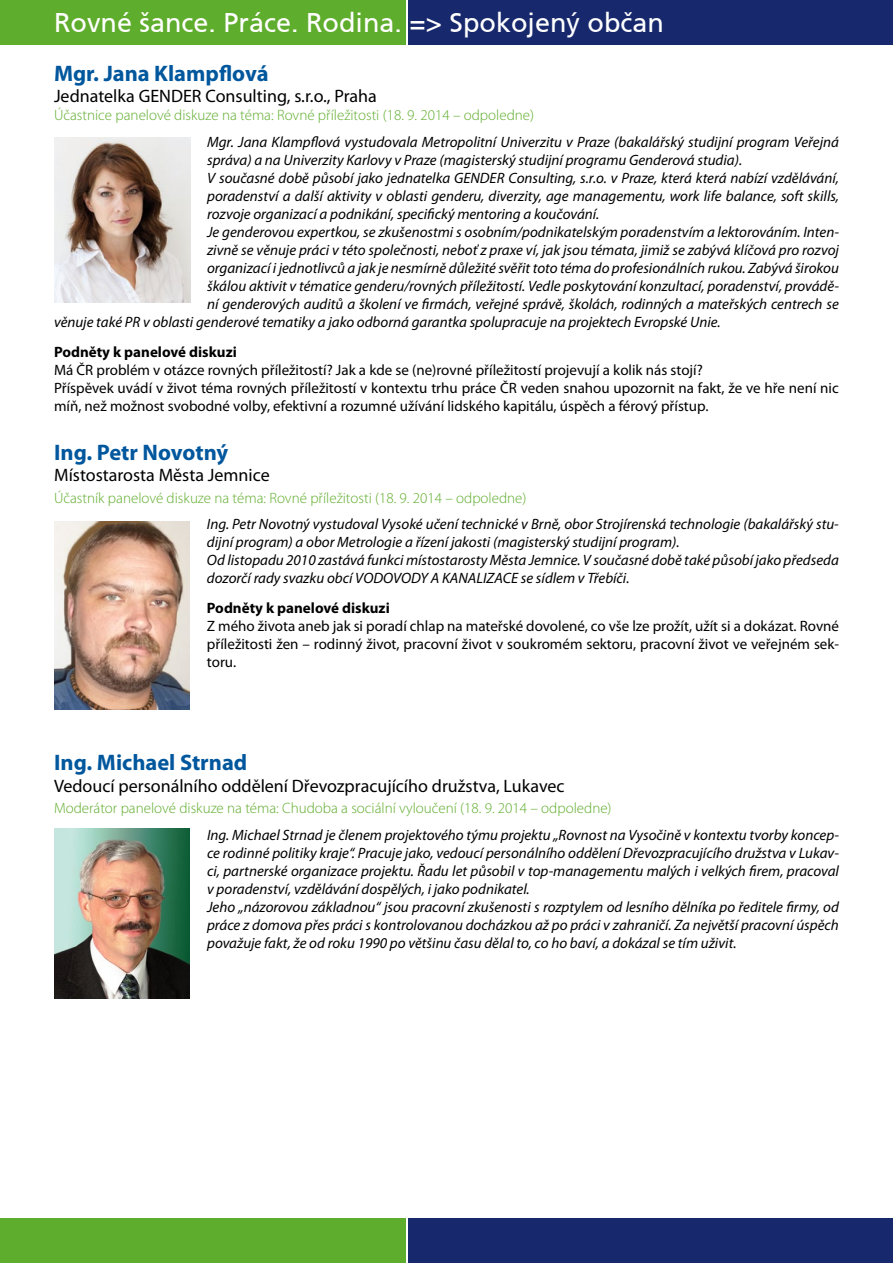
<style>
.page{position:relative;width:893px;height:1263px;background:#fff}
.page>*{position:absolute;margin:0;border:0;box-sizing:border-box;transform-origin:0 0}
.t1{font:27px "Frutiger CE";color:#fff}
.t2{font:700 22.5px "Myriad Pro";color:#00579d}
.t3{font:18px "Myriad Pro";color:#000}
.t4{font:italic 15px/18px "Myriad Pro";color:#000}
.t5{font:15px/18px "Myriad Pro";color:#000}
.t6{font:300 15px "Myriad Pro";color:#5fad2c}
.t7{font:700 15px "Myriad Pro";color:#000}
</style>
<div class="page">
<img style="left:54px;top:137px;width:136px;height:165px">
<img style="left:54px;top:521px;width:136px;height:188px">
<div style="left:408px;top:0;width:485px;height:45px;background:#17296c"></div>
<div style="left:0;top:0;width:405px;height:45px;background:#5fad2c"></div>
<div style="left:408px;top:1218px;width:485px;height:45px;background:#17296c"></div>
<div style="left:0;top:1218px;width:405px;height:45px;background:#5fad2c"></div>
<img style="left:54px;top:828px;width:136px;height:171px">
<h1 class="t1" style="left:54px;top:7px;width:612px">Rovné šance. Práce. Rodina. =&gt; Spokojený občan</h1>
<h2 class="t2" style="left:54px;top:58px;width:216px">Mgr. Jana Klampflová</h2>
<p class="t3" style="left:54px;top:85px;width:324px">Jednatelka GENDER Consulting, s.r.o., Praha</p>
<p class="t6" style="left:54px;top:106px;width:482px">Účastnice panelové diskuze na téma: Rovné příležitosti (18. 9. 2014 – odpoledne)</p>
<p class="t4" style="left:207px;top:132px;width:633px">Mgr. Jana Klampflová vystudovala Metropolitní Univerzitu v Praze (bakalářský studijní program Veřejná</p>
<p class="t4" style="left:207px;top:150px;width:537px">správa) a na Univerzity Karlovy v Praze (magisterský studijní programu Genderová studia).</p>
<p class="t4" style="left:207px;top:168px;width:633px">V současné době působí jako jednatelka GENDER Consulting, s.r.o. v Praze, která která nabízí vzdělávání,</p>
<p class="t4" style="left:207px;top:186px;width:633px">poradenství a další aktivity v oblasti genderu, diverzity, age managementu, work life balance, soft skills,</p>
<p class="t4" style="left:207px;top:204px;width:394px">rozvoje organizací a podnikání, specifický mentoring a koučování.</p>
<p class="t4" style="left:207px;top:222px;width:633px">Je genderovou expertkou, se zkušenostmi s osobním/podnikatelským poradenstvím a lektorováním. Inten-</p>
<p class="t4" style="left:207px;top:240px;width:633px">zivně se věnuje práci v této společnosti, neboť z praxe ví, jak jsou témata, jimiž se zabývá klíčová pro rozvoj</p>
<p class="t4" style="left:207px;top:258px;width:633px">organizací i jednotlivců a jak je nesmírně důležité svěřit toto téma do profesionálních rukou. Zabývá širokou</p>
<p class="t4" style="left:207px;top:276px;width:633px">škálou aktivit v tématice genderu/rovných příležitostí. Vedle poskytování konzultací, poradenství, provádě-</p>
<p class="t4" style="left:207px;top:294px;width:633px">ní genderových auditů a školení ve firmách, veřejné správě, školách, rodinných a mateřských centrech se</p>
<p class="t4" style="left:54px;top:312px;width:668px">věnuje také PR v oblasti genderové tematiky a jako odborná garantka spolupracuje na projektech Evropské Unie.</p>
<p class="t7" style="left:54px;top:342px;width:184px">Podněty k panelové diskuzi</p>
<p class="t5" style="left:54px;top:361px;width:786px">Má ČR problém v otázce rovných příležitostí? Jak a kde se (ne)rovné příležitostí projevují a kolik nás stojí?<br>Příspěvek uvádí v život téma rovných příležitostí v kontextu trhu práce ČR veden snahou upozornit na fakt, že ve hře není nic míň, než možnost svobodné volby, efektivní a rozumné užívání lidského kapitálu, úspěch a férový přístup.</p>
<h2 class="t2" style="left:54px;top:437px;width:176px">Ing. Petr Novotný</h2>
<p class="t3" style="left:54px;top:464px;width:217px">Místostarosta Města Jemnice</p>
<p class="t6" style="left:54px;top:489px;width:474px">Účastník panelové diskuze na téma: Rovné příležitosti (18. 9. 2014 – odpoledne)</p>
<p class="t4" style="left:207px;top:515px;width:633px">Ing. Petr Novotný vystudoval Vysoké učení technické v Brně, obor Strojírenská technologie (bakalářský stu&shy;dijní program) a obor Metrologie a řízení jakosti (magisterský studijní program).<br>Od listopadu 2010 zastává funkci místostarosty Města Jemnice. V současné době také působí jako předseda dozorčí rady svazku obcí VODOVODY A KANALIZACE se sídlem v Třebíči.</p>
<p class="t7" style="left:207px;top:598px;width:184px">Podněty k panelové diskuzi</p>
<p class="t5" style="left:207px;top:617px;width:634px;text-align:justify">Z mého života aneb jak si poradí chlap na mateřské dovolené, co vše lze prožít, užít si a dokázat. Rovné příležitosti žen – rodinný život, pracovní život v soukromém sektoru, pracovní život ve veřejném sek&shy;toru.</p>
<h2 class="t2" style="left:54px;top:748px;width:195px">Ing. Michael Strnad</h2>
<p class="t3" style="left:54px;top:774px;width:512px">Vedoucí personálního oddělení Dřevozpracujícího družstva, Lukavec</p>
<p class="t6" style="left:54px;top:799px;width:559px">Moderátor panelové diskuze na téma: Chudoba a sociální vyloučení (18. 9. 2014 – odpoledne)</p>
<p class="t4" style="left:207px;top:825px;width:633px">Ing. Michael Strnad je členem projektového týmu projektu „Rovnost na Vysočině v kontextu tvorby koncep&shy;ce rodinné politiky kraje“. Pracuje jako, vedoucí personálního oddělení Dřevozpracujícího družstva v Lukav&shy;ci, partnerské organizace projektu. Řadu let působil v top-managementu malých i velkých firem, pracoval v poradenství, vzdělávání dospělých, i jako podnikatel.<br>Jeho „názorovou základnou“ jsou pracovní zkušenosti s rozptylem od lesního dělníka po ředitele firmy, od práce z domova přes práci s kontrolovanou docházkou až po práci v zahraničí. Za největší pracovní úspěch považuje fakt, že od roku 1990 po většinu času dělal to, co ho baví, a dokázal se tím uživit.</p>
</div>
